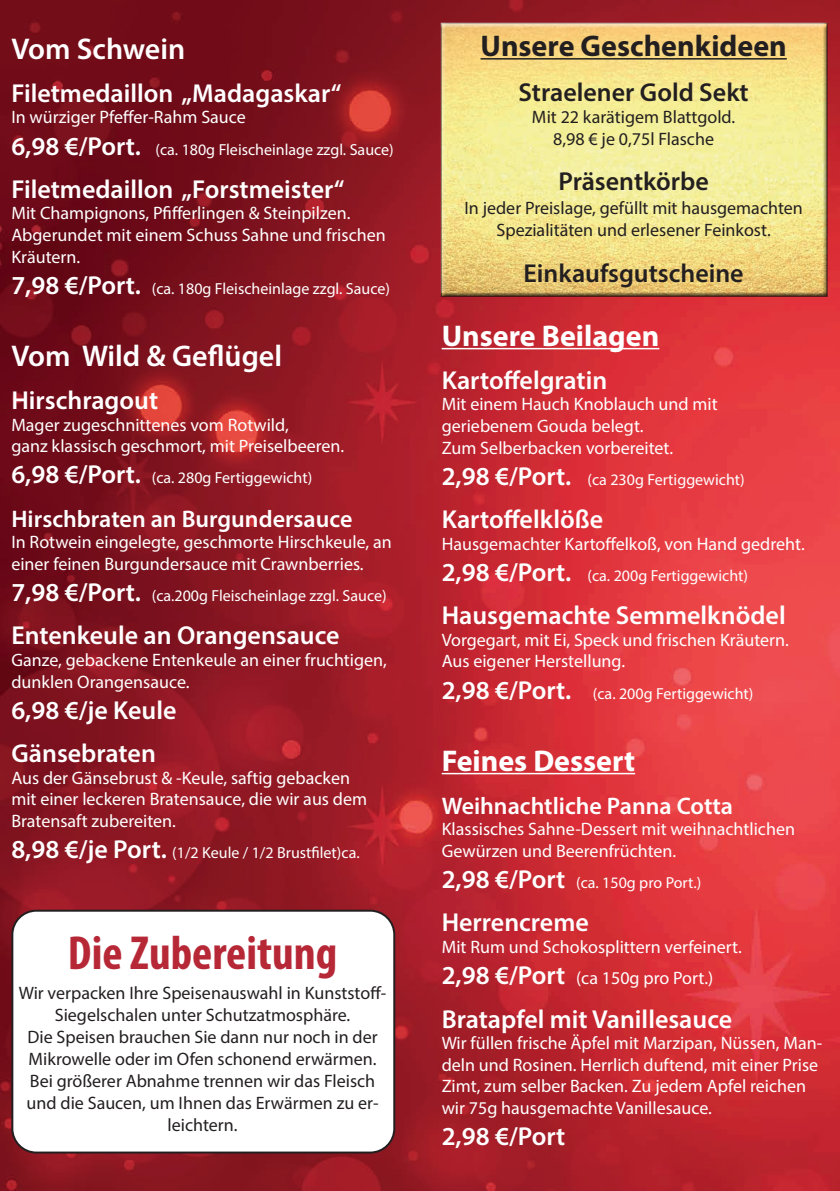
<style>
.page{position:relative;width:840px;height:1191px;background:#fff}
.page>*{position:absolute;margin:0;border:0;box-sizing:border-box;transform-origin:0 0}
.t1{font:700 condensed 48px "Myriad Pro";color:#b72837}
.t2{font:700 30px "Myriad Pro";color:#fff}
.t3{font:600 30px "Myriad Pro";color:#fff}
.t4{font:700 30px "Myriad Pro";color:#231f20}
.t5{font:600 26px/43.2px "Myriad Pro";color:#fff}
.t6{font:600 26px "Myriad Pro";color:#231f20}
.t7{font:600 24px "Myriad Pro";color:#fff}
.t8{font:18px/21.6px "Myriad Pro";color:#fff}
.t9{font:18px/22px "Myriad Pro";color:#231f20;text-align:center}
.t10{font:16px "Myriad Pro";color:#fff}
.s1{font-weight:600;font-size:26px}
</style>
<div class="page">
<img style="left:0;top:0;width:839px;height:1191px">
<div style="left:12px;top:910px;width:382px;height:242px;background:#fff;border-radius:24px"></div>
<div style="left:11px;top:909px;width:384px;height:244px;border:2px solid #231f20;border-radius:24px"></div>
<div style="left:440px;top:22px;width:390px;height:276px;background:#231f20;opacity:.75"></div>
<hr style="left:480px;top:58px;width:306px;height:2px;background:#231f20">
<hr style="left:441px;top:348px;width:218px;height:1px;background:#fff">
<hr style="left:441px;top:773px;width:193px;height:1px;background:#fff">
<h2 class="t3" style="left:11px;top:29px;width:175px">Vom Schwein</h2>
<h3 class="t5" style="left:11px;top:71px;width:331px">Filetmedaillon „Madagaskar“</h3>
<p class="t8" style="left:11px;top:106px;width:236px">In würziger Pfeffer-Rahm Sauce</p>
<p class="t10" style="left:11px;top:139px;width:384px"><span class="s1">6,98 €/Port.</span> (ca. 180g Fleischeinlage zzgl. Sauce)</p>
<h3 class="t5" style="left:11px;top:167px;width:334px">Filetmedaillon „Forstmeister“</h3>
<p class="t8" style="left:11px;top:202px;width:376px">Mit Champignons, Pfifferlingen &amp; Steinpilzen.<br>Abgerundet mit einem Schuss Sahne und frischen<br>Kräutern.</p>
<p class="t10" style="left:11px;top:278px;width:380px"><span class="s1">7,98 €/Port.</span> (ca. 180g Fleischeinlage zzgl. Sauce)</p>
<h2 class="t3" style="left:11px;top:337px;width:272px">Vom Wild &amp; Geflügel</h2>
<h3 class="t5" style="left:11px;top:378px;width:148px">Hirschragout</h3>
<p class="t8" style="left:11px;top:413px;width:334px">Mager zugeschnittenes vom Rotwild,<br>ganz klassisch geschmort, mit Preiselbeeren.</p>
<p class="t10" style="left:11px;top:468px;width:302px"><span class="s1">6,98 €/Port.</span> (ca. 280g Fertiggewicht)</p>
<h3 class="t7" style="left:11px;top:503px;width:342px">Hirschbraten an Burgundersauce</h3>
<p class="t8" style="left:11px;top:531px;width:381px">In Rotwein eingelegte, geschmorte Hirschkeule, an einer feinen Burgundersauce mit Crawnberries.</p>
<p class="t10" style="left:11px;top:586px;width:376px"><span class="s1">7,98 €/Port.</span> (ca.200g Fleischeinlage zzgl. Sauce)</p>
<h3 class="t5" style="left:11px;top:613px;width:329px">Entenkeule an Orangensauce</h3>
<p class="t8" style="left:11px;top:649px;width:377px">Ganze, gebackene Entenkeule an einer fruchtigen, dunklen Orangensauce.</p>
<h3 class="t5" style="left:11px;top:688px;width:167px">6,98 €/je Keule<br>Gänsebraten</h3>
<p class="t8" style="left:11px;top:766px;width:357px">Aus der Gänsebrust &amp; -Keule, saftig gebacken mit einer leckeren Bratensauce, die wir aus dem<br>Bratensaft zubereiten.</p>
<p class="t10" style="left:11px;top:842px;width:349px"><span class="s1">8,98 €/je Port.</span> (1/2 Keule / 1/2 Brustfilet)ca.</p>
<h1 class="t1" style="left:68px;top:922px;width:271px">Die Zubereitung</h1>
<p class="t9" style="left:19px;top:981px;width:369px">Wir verpacken Ihre Speisenauswahl in Kunststoff-Siegelschalen unter Schutzatmosphäre.<br>Die Speisen brauchen Sie dann nur noch in der Mikrowelle oder im Ofen schonend erwärmen.<br>Bei größerer Abnahme trennen wir das Fleisch und die Saucen, um Ihnen das Erwärmen zu er&shy;leichtern.</p>
<h2 class="t4" style="left:480px;top:26px;width:307px">Unsere Geschenkideen</h2>
<h3 class="t6" style="left:518px;top:76px;width:231px">Straelener Gold Sekt</h3>
<p class="t9" style="left:531px;top:106px;width:205px">Mit 22 karätigem Blattgold.<br>8,98 € je 0,75l Flasche</p>
<h3 class="t6" style="left:558px;top:165px;width:152px">Präsentkörbe</h3>
<p class="t9" style="left:464px;top:196px;width:340px">In jeder Preislage, gefüllt mit hausgemachten<br>Spezialitäten und erlesener Feinkost.</p>
<h3 class="t6" style="left:523px;top:256px;width:221px">Einkaufsgutscheine</h3>
<h2 class="t2" style="left:441px;top:316px;width:219px">Unsere Beilagen</h2>
<h3 class="t5" style="left:441px;top:358px;width:167px">Kartoffelgratin</h3>
<p class="t8" style="left:441px;top:393px;width:277px">Mit einem Hauch Knoblauch und mit geriebenem Gouda belegt.<br>Zum Selberbacken vorbereitet.</p>
<p class="t10" style="left:441px;top:469px;width:304px"><span class="s1">2,98 €/Port.</span> (ca 230g Fertiggewicht)</p>
<h3 class="t5" style="left:441px;top:497px;width:163px">Kartoffelklöße</h3>
<p class="t8" style="left:441px;top:532px;width:364px">Hausgemachter Kartoffelkoß, von Hand gedreht.</p>
<p class="t10" style="left:441px;top:565px;width:307px"><span class="s1">2,98 €/Port.</span> (ca. 200g Fertiggewicht)</p>
<h3 class="t5" style="left:441px;top:593px;width:345px">Hausgemachte Semmelknödel</h3>
<p class="t8" style="left:441px;top:628px;width:348px">Vorgegart, mit Ei, Speck und frischen Kräutern.<br>Aus eigener Herstellung.</p>
<p class="t10" style="left:441px;top:683px;width:313px"><span class="s1">2,98 €/Port.</span> (ca. 200g Fertiggewicht)</p>
<h2 class="t2" style="left:441px;top:741px;width:195px">Feines Dessert</h2>
<h3 class="t7" style="left:441px;top:790px;width:293px">Weihnachtliche Panna Cotta</h3>
<p class="t8" style="left:441px;top:818px;width:354px">Klassisches Sahne-Dessert mit weihnachtlichen<br>Gewürzen und Beerenfrüchten.</p>
<p class="t10" style="left:441px;top:873px;width:261px"><span class="s1">2,98 €/Port</span> (ca. 150g pro Port.)</p>
<h3 class="t5" style="left:441px;top:900px;width:149px">Herrencreme</h3>
<p class="t8" style="left:441px;top:931px;width:301px;line-height:31.2px">Mit Rum und Schokosplittern verfeinert.<br><span class="s1">2,98 €/Port</span> (ca 150g pro Port.)</p>
<h3 class="t5" style="left:441px;top:996px;width:292px">Bratapfel mit Vanillesauce</h3>
<p class="t8" style="left:441px;top:1032px;width:382px">Wir füllen frische Äpfel mit Marzipan, Nüssen, Man&shy;deln und Rosinen. Herrlich duftend, mit einer Prise Zimt, zum selber Backen. Zu jedem Apfel reichen wir 75g hausgemachte Vanillesauce.</p>
<h3 class="t5" style="left:441px;top:1114px;width:125px">2,98 €/Port</h3>
</div>
